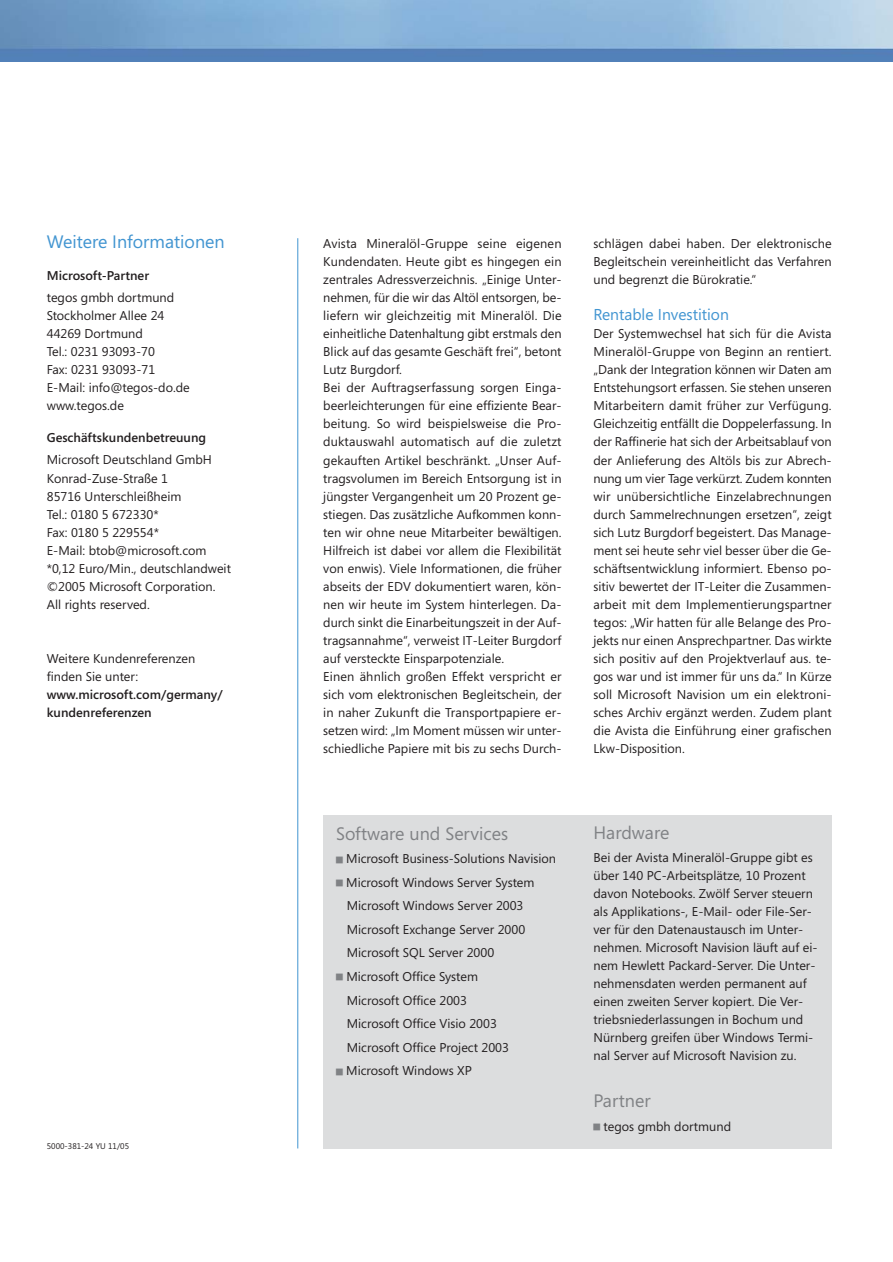
<style>
.page{position:relative;width:893px;height:1262px;background:#fff}
.page>*{position:absolute;margin:0;border:0;box-sizing:border-box;transform-origin:0 0}
.t1{font:18px "Segoe";color:#808285}
.t2{font:18px "Segoe";color:#4295d1}
.t3{font:15.75px "Segoe";color:#4295d1}
.t4{font:12.75px/18px "Segoe";color:#231f20}
.t5{font:600 12.75px/18px "Segoe";color:#231f20}
.t6{font:8.25px "Segoe";color:#231f20}
</style>
<div class="page">
<hr style="left:297px;top:238px;width:1px;height:910px;background:#4295d1">
<img style="left:0;top:0;width:892px;height:61px">
<div style="left:323px;top:815px;width:508px;height:333px;background:#dcddde"></div>
<h1 class="t2" style="left:47px;top:235px;width:179px">Weitere Informationen</h1>
<p class="t5" style="left:47px;top:268px;width:104px">Microsoft-Partner</p>
<p class="t4" style="left:47px;top:290px;width:144px">tegos gmbh dortmund<br>Stockholmer Allee 24<br>44269 Dortmund<br>Tel.: 0231 93093-70<br>Fax: 0231 93093-71<br>E-Mail: info@tegos-do.de www.tegos.de</p>
<p class="t5" style="left:47px;top:430px;width:161px">Geschäftskundenbetreuung</p>
<p class="t4" style="left:47px;top:452px;width:186px">Microsoft Deutschland GmbH<br>Konrad-Zuse-Straße 1<br>85716 Unterschleißheim<br>Tel.: 0180 5 672330*<br>Fax: 0180 5 229554*<br>E-Mail: btob@microsoft.com *0,12 Euro/Min., deutschlandweit ©2005 Microsoft Corporation.<br>All rights reserved.</p>
<p class="t4" style="left:47px;top:650px;width:150px">Weitere Kundenreferenzen finden Sie unter:</p>
<p class="t5" style="left:47px;top:686px;width:177px">www.microsoft.com/germany/ kundenreferenzen</p>
<p class="t6" style="left:47px;top:1143px;width:84px">5000-381-24 YU 11/05</p>
<p class="t4" style="left:323px;top:236px;width:240px">Avista Mineralöl-Gruppe seine eigenen Kundendaten. Heute gibt es hingegen ein zentrales Adressverzeichnis. „Einige Unter&shy;nehmen, für die wir das Altöl entsorgen, be&shy;liefern wir gleichzeitig mit Mineralöl. Die einheitliche Datenhaltung gibt erstmals den Blick auf das gesamte Geschäft frei“, betont Lutz Burgdorf.<br>Bei der Auftragserfassung sorgen Einga&shy;beerleichterungen für eine effiziente Bear&shy;beitung. So wird beispielsweise die Pro&shy;duktauswahl automatisch auf die zuletzt gekauften Artikel beschränkt. „Unser Auf&shy;tragsvolumen im Bereich Entsorgung ist in jüngster Vergangenheit um 20 Prozent ge&shy;stiegen. Das zusätzliche Aufkommen konn&shy;ten wir ohne neue Mitarbeiter bewältigen.<br>Hilfreich ist dabei vor allem die Flexibilität von enwis). Viele Informationen, die früher abseits der EDV dokumentiert waren, kön&shy;nen wir heute im System hinterlegen. Da&shy;durch sinkt die Einarbeitungszeit in der Auf&shy;tragsannahme“, verweist IT-Leiter Burgdorf auf versteckte Einsparpotenziale.<br>Einen ähnlich großen Effekt verspricht er sich vom elektronischen Begleitschein, der in naher Zukunft die Transportpapiere er&shy;setzen wird: „Im Moment müssen wir unter&shy;schiedliche Papiere mit bis zu sechs Durch-</p>
<p class="t4" style="left:593px;top:236px;width:240px;text-align:justify">schlägen dabei haben. Der elektronische Begleitschein vereinheitlicht das Verfahren und begrenzt die Bürokratie.“</p>
<p class="t3" style="left:593px;top:309px;width:137px">Rentable Investition</p>
<p class="t4" style="left:593px;top:326px;width:240px;text-align:justify">Der Systemwechsel hat sich für die Avista Mineralöl-Gruppe von Beginn an rentiert. „Dank der Integration können wir Daten am Entstehungsort erfassen. Sie stehen unseren Mitarbeitern damit früher zur Verfügung.<br>Gleichzeitig entfällt die Doppelerfassung. In der Raffinerie hat sich der Arbeitsablauf von der Anlieferung des Altöls bis zur Abrech&shy;nung um vier Tage verkürzt. Zudem konnten wir unübersichtliche Einzelabrechnungen durch Sammelrechnungen ersetzen“, zeigt sich Lutz Burgdorf begeistert. Das Manage&shy;ment sei heute sehr viel besser über die Ge&shy;schäftsentwicklung informiert. Ebenso po&shy;sitiv bewertet der IT-Leiter die Zusammen&shy;arbeit mit dem Implementierungspartner tegos: „Wir hatten für alle Belange des Pro&shy;jekts nur einen Ansprechpartner. Das wirkte sich positiv auf den Projektverlauf aus. te&shy;gos war und ist immer für uns da.“ In Kürze soll Microsoft Navision um ein elektroni&shy;sches Archiv ergänzt werden. Zudem plant die Avista die Einführung einer grafischen Lkw-Disposition.</p>
<h1 class="t1" style="left:336px;top:827px;width:173px">Software und Services</h1>
<p class="t4" style="left:346px;top:848px;width:211px;line-height:23.5px">Microsoft Business-Solutions Navision<br>Microsoft Windows Server System<br>Microsoft Windows Server 2003<br>Microsoft Exchange Server 2000<br>Microsoft SQL Server 2000<br>Microsoft Office System<br>Microsoft Office 2003<br>Microsoft Office Visio 2003<br>Microsoft Office Project 2003<br>Microsoft Windows XP</p>
<h1 class="t1" style="left:593px;top:825px;width:77px">Hardware</h1>
<p class="t4" style="left:593px;top:850px;width:226px">Bei der Avista Mineralöl-Gruppe gibt es über 140 PC-Arbeitsplätze, 10 Prozent davon Notebooks. Zwölf Server steuern als Applikations-, E-Mail- oder File-Ser&shy;ver für den Datenaustausch im Unter&shy;nehmen. Microsoft Navision läuft auf ei&shy;nem Hewlett Packard-Server. Die Unter&shy;nehmensdaten werden permanent auf einen zweiten Server kopiert. Die Ver&shy;triebsniederlassungen in Bochum und Nürnberg greifen über Windows Termi&shy;nal Server auf Microsoft Navision zu.</p>
<h1 class="t1" style="left:593px;top:1094px;width:59px">Partner</h1>
<p class="t4" style="left:603px;top:1118px;width:129px">tegos gmbh dortmund</p>
</div>
